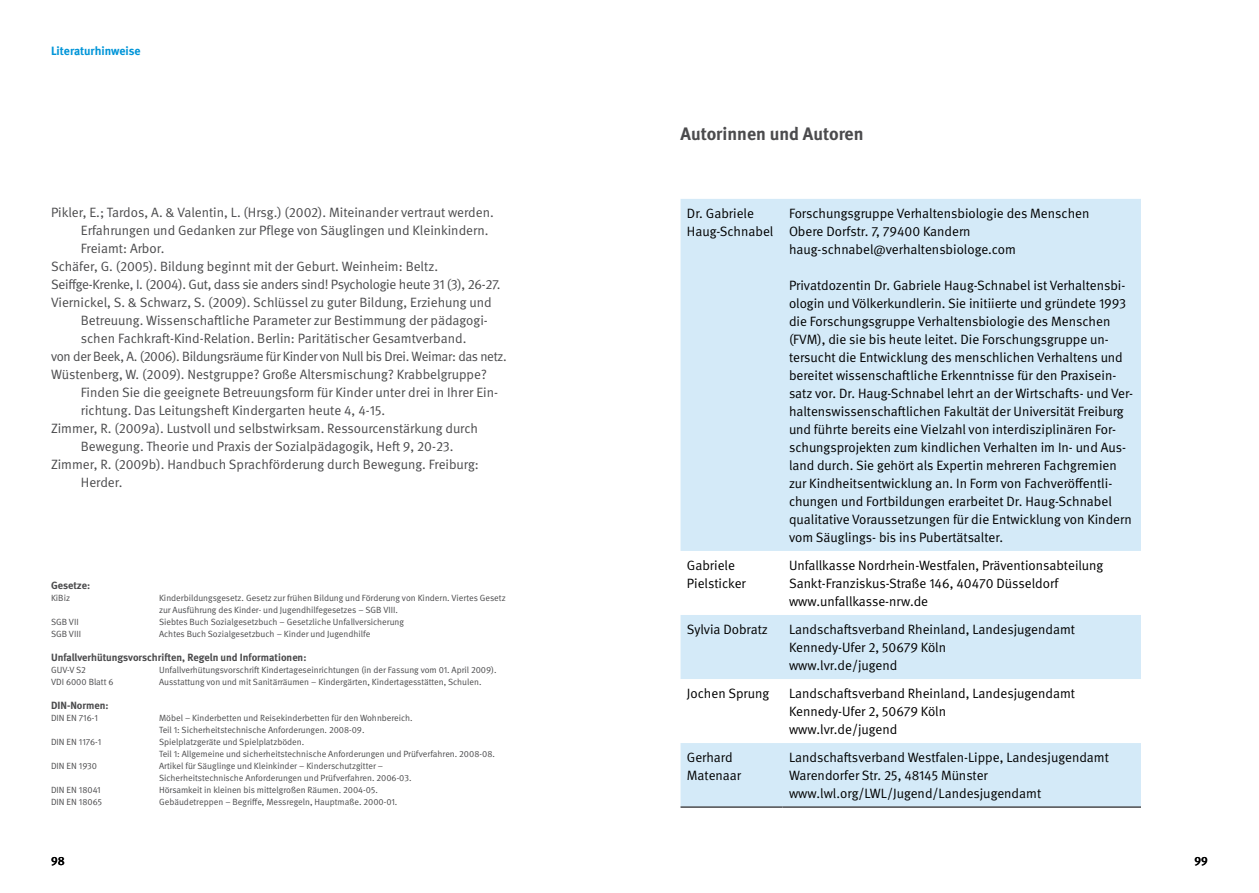
<style>
.page{position:relative;width:1259px;height:893px;background:#fff}
.page>*{position:absolute;margin:0;border:0;box-sizing:border-box;transform-origin:0 0}
.t1{font:700 18px "DGUV Meta";color:#4b4b4d}
.t2{font:13.5px/18px "DGUV Meta";color:#000}
.t3{font:13.5px "DGUV Meta";color:#4b4b4d}
.t4{font:13.5px "DGUV Meta";letter-spacing:-.02em;color:#4b4b4d}
.t5{font:700 12px "DGUV Meta";color:#0095d8}
.t6{font:500 12px "DGUV Meta";color:#000}
.t7{font:700 10.5px "DGUV Meta";color:#4b4b4d}
.t8{font:9px/12px "DGUV Meta";color:#4b4b4d}
</style>
<div class="page">
<svg style="left:680px;top:199px;width:461px;height:607px;fill:#d4eaf8"></svg>
<hr style="left:680px;top:806px;width:102px;height:2px;background:#4b4b4d">
<hr style="left:782px;top:806px;width:359px;height:2px;background:#4b4b4d">
<p class="t5" style="left:51px;top:44px;width:91px">Literaturhinweise</p>
<p class="t3" style="left:51px;top:204px;width:444px">Pikler, E.; Tardos, A. &amp; Valentin, L. (Hrsg.) (2002). Miteinander vertraut werden.</p>
<p class="t3" style="left:81px;top:222px;width:409px">Erfahrungen und Gedanken zur Pflege von Säuglingen und Kleinkindern.</p>
<p class="t3" style="left:81px;top:240px;width:85px">Freiamt: Arbor.</p>
<p class="t3" style="left:51px;top:258px;width:388px">Schäfer, G. (2005). Bildung beginnt mit der Geburt. Weinheim: Beltz.</p>
<p class="t4" style="left:51px;top:276px;width:451px">Seiffge-Krenke, I. (2004). Gut, dass sie anders sind! Psychologie heute 31 (3), 26-27.</p>
<p class="t3" style="left:51px;top:294px;width:442px">Viernickel, S. &amp; Schwarz, S. (2009). Schlüssel zu guter Bildung, Erziehung und</p>
<p class="t3" style="left:81px;top:312px;width:408px">Betreuung. Wissenschaftliche Parameter zur Bestimmung der pädagogi-</p>
<p class="t3" style="left:81px;top:330px;width:387px">schen Fachkraft-Kind-Relation. Berlin: Paritätischer Gesamtverband.</p>
<p class="t4" style="left:51px;top:348px;width:457px">von der Beek, A. (2006). Bildungsräume für Kinder von Null bis Drei. Weimar: das netz.</p>
<p class="t3" style="left:51px;top:366px;width:437px">Wüstenberg, W. (2009). Nestgruppe? Große Altersmischung? Krabbelgruppe?</p>
<p class="t3" style="left:81px;top:384px;width:419px">Finden Sie die geeignete Betreuungsform für Kinder unter drei in Ihrer Ein-</p>
<p class="t3" style="left:81px;top:402px;width:306px">richtung. Das Leitungsheft Kindergarten heute 4, 4-15.</p>
<p class="t3" style="left:51px;top:420px;width:428px">Zimmer, R. (2009a). Lustvoll und selbstwirksam. Ressourcenstärkung durch</p>
<p class="t3" style="left:81px;top:438px;width:374px">Bewegung. Theorie und Praxis der Sozialpädagogik, Heft 9, 20-23.</p>
<p class="t3" style="left:51px;top:456px;width:429px">Zimmer, R. (2009b). Handbuch Sprachförderung durch Bewegung. Freiburg:</p>
<p class="t3" style="left:81px;top:474px;width:43px">Herder.</p>
<p class="t7" style="left:51px;top:579px;width:41px">Gesetze:</p>
<p class="t8" style="left:51px;top:592px;width:21px">KiBiz</p>
<p class="t8" style="left:159px;top:592px;width:348px">Kinderbildungsgesetz. Gesetz zur frühen Bildung und Förderung von Kindern. Viertes Gesetz zur Ausführung des Kinder- und Jugendhilfegesetzes – SGB VIII.</p>
<p class="t8" style="left:51px;top:616px;width:29px">SGB VII</p>
<p class="t8" style="left:159px;top:616px;width:246px">Siebtes Buch Sozialgesetzbuch – Gesetzliche Unfallversicherung</p>
<p class="t8" style="left:51px;top:628px;width:32px">SGB VIII</p>
<p class="t8" style="left:159px;top:628px;width:213px">Achtes Buch Sozialgesetzbuch – Kinder und Jugendhilfe</p>
<p class="t7" style="left:51px;top:651px;width:257px">Unfallverhütungsvorschriften, Regeln und Informationen:</p>
<p class="t8" style="left:51px;top:664px;width:36px">GUV-V S2</p>
<p class="t8" style="left:159px;top:664px;width:339px">Unfallverhütungsvorschrift Kindertageseinrichtungen (in der Fassung vom 01. April 2009).</p>
<p class="t8" style="left:51px;top:676px;width:64px">VDI 6000 Blatt 6</p>
<p class="t8" style="left:159px;top:676px;width:324px">Ausstattung von und mit Sanitärräumen – Kindergärten, Kindertagesstätten, Schulen.</p>
<p class="t7" style="left:51px;top:699px;width:59px">DIN-Normen:</p>
<p class="t8" style="left:51px;top:712px;width:48px">DIN EN 716-1</p>
<p class="t8" style="left:159px;top:712px;width:255px">Möbel – Kinderbetten und Reisekinderbetten für den Wohnbereich.<br>Teil 1: Sicherheitstechnische Anforderungen. 2008-09.</p>
<p class="t8" style="left:51px;top:736px;width:52px">DIN EN 1176-1</p>
<p class="t8" style="left:159px;top:736px;width:337px">Spielplatzgeräte und Spielplatzböden.<br>Teil 1: Allgemeine und sicherheitstechnische Anforderungen und Prüfverfahren. 2008-08.</p>
<p class="t8" style="left:51px;top:760px;width:48px">DIN EN 1930</p>
<p class="t8" style="left:159px;top:760px;width:254px">Artikel für Säuglinge und Kleinkinder – Kinderschutzgitter –<br>Sicherheitstechnische Anforderungen und Prüfverfahren. 2006-03.</p>
<p class="t8" style="left:51px;top:784px;width:51px">DIN EN 18041</p>
<p class="t8" style="left:159px;top:784px;width:220px">Hörsamkeit in kleinen bis mittelgroßen Räumen. 2004-05.</p>
<p class="t8" style="left:51px;top:796px;width:53px">DIN EN 18065</p>
<p class="t8" style="left:159px;top:796px;width:240px">Gebäudetreppen – Begriffe, Messregeln, Hauptmaße. 2000-01.</p>
<h1 class="t1" style="left:680px;top:123px;width:184px">Autorinnen und Autoren</h1>
<p class="t2" style="left:687px;top:204px;width:88px">Dr. Gabriele<br>Haug-Schnabel</p>
<p class="t2" style="left:789px;top:204px;width:302px">Forschungsgruppe Verhaltensbiologie des Menschen<br>Obere Dorfstr. 7, 79400 Kandern haug-schnabel@verhaltensbiologe.com</p>
<p class="t2" style="left:789px;top:276px;width:346px">Privatdozentin Dr. Gabriele Haug-Schnabel ist Verhaltensbi&shy;ologin und Völkerkundlerin. Sie initiierte und gründete 1993 die Forschungsgruppe Verhaltensbiologie des Menschen (FVM), die sie bis heute leitet. Die Forschungsgruppe un&shy;tersucht die Entwicklung des menschlichen Verhaltens und bereitet wissenschaftliche Erkenntnisse für den Praxisein&shy;satz vor. Dr. Haug-Schnabel lehrt an der Wirtschafts- und Ver&shy;haltenswissenschaftlichen Fakultät der Universität Freiburg und führte bereits eine Vielzahl von interdisziplinären For&shy;schungsprojekten zum kindlichen Verhalten im In- und Aus&shy;land durch. Sie gehört als Expertin mehreren Fachgremien zur Kindheitsentwicklung an. In Form von Fachveröffentli&shy;chungen und Fortbildungen erarbeitet Dr. Haug-Schnabel qualitative Voraussetzungen für die Entwicklung von Kindern vom Säuglings- bis ins Pubertätsalter.</p>
<p class="t2" style="left:687px;top:556px;width:60px">Gabriele<br>Pielsticker</p>
<p class="t2" style="left:789px;top:556px;width:316px">Unfallkasse Nordrhein-Westfalen, Präventionsabteilung<br>Sankt-Franziskus-Straße 146, 40470 Düsseldorf www.unfallkasse-nrw.de</p>
<p class="t2" style="left:687px;top:620px;width:83px">Sylvia Dobratz</p>
<p class="t2" style="left:789px;top:620px;width:287px">Landschaftsverband Rheinland, Landesjugendamt<br>Kennedy-Ufer 2, 50679 Köln<br>www.lvr.de/jugend</p>
<p class="t2" style="left:687px;top:684px;width:84px">Jochen Sprung</p>
<p class="t2" style="left:789px;top:684px;width:287px">Landschaftsverband Rheinland, Landesjugendamt<br>Kennedy-Ufer 2, 50679 Köln<br>www.lvr.de/jugend</p>
<p class="t2" style="left:687px;top:748px;width:56px">Gerhard<br>Matenaar</p>
<p class="t2" style="left:789px;top:748px;width:321px">Landschaftsverband Westfalen-Lippe, Landesjugendamt<br>Warendorfer Str. 25, 48145 Münster www.lwl.org/LWL/Jugend/Landesjugendamt</p>
<p class="t6" style="left:51px;top:854px;width:15px">98</p>
<p class="t6" style="left:1194px;top:854px;width:15px">99</p>
</div>
